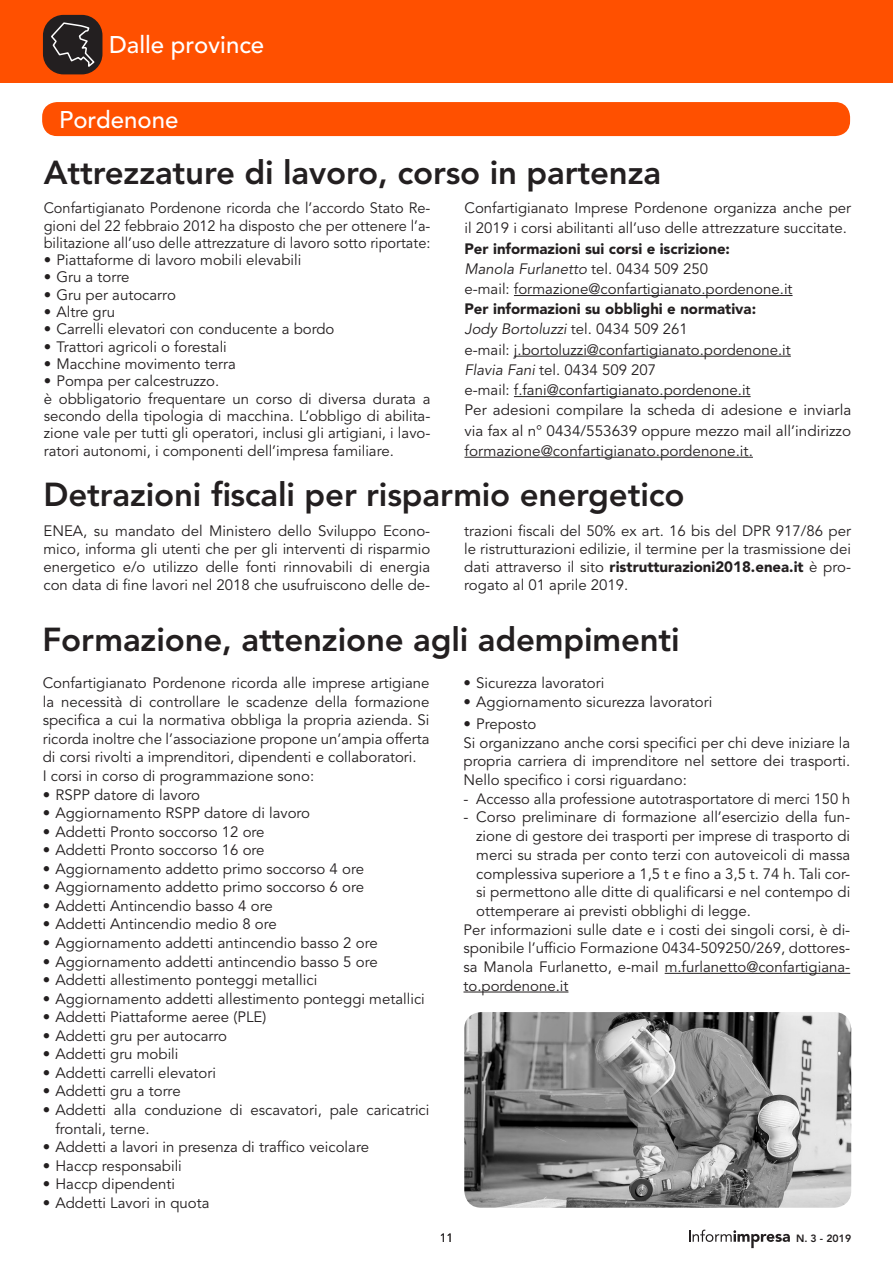
<style>
.page{position:relative;width:893px;height:1263px;background:#fff}
.page>*{position:absolute;margin:0;border:0;box-sizing:border-box;transform-origin:0 0}
.Normale{font:800 33px "Avenir LT Std";letter-spacing:-.005em;color:#231f20}
.t1{font:500 24px "Avenir LT Std";color:#fff}
.Normale-2{font:15px/18.6px "Avenir LT Std";color:#231f20;text-align:justify}
.Normale-3{font:900 15px "Avenir LT Std";color:#231f20}
.Normale-4{font:italic 15px "Avenir LT Std";color:#231f20}
.t2{font:12px "Avenir LT Std";color:#231f20}
.t3{font:800 10.5px "Avenir LT Std";color:#231f20}
.s1{font-style:normal}
.s2{font-style:italic}
.s3{font-weight:900}
</style>
<div class="page">
<div style="left:0;top:0;width:893px;height:83px;background:#ff5000"></div>
<div style="left:43px;top:15px;width:59px;height:59px;background:#231f20;border-radius:21px"></div>
<svg style="left:51px;top:22px;width:45px;height:47px"></svg>
<svg style="left:689px;top:1229px;width:101px;height:19px"></svg>
<hr style="left:514px;top:295px;width:279px;height:1px;background:#231f20">
<hr style="left:514px;top:356px;width:277px;height:1px;background:#231f20">
<hr style="left:514px;top:396px;width:237px;height:1px;background:#231f20">
<hr style="left:464px;top:457px;width:289px;height:1px;background:#231f20">
<hr style="left:665px;top:973px;width:185px;height:1px;background:#231f20">
<hr style="left:463px;top:992px;width:105px;height:1px;background:#231f20">
<div style="left:42px;top:102px;width:808px;height:34px;background:#ff5000;border-radius:15px"></div>
<img style="left:464px;top:1012px;width:387px;height:196px">
<h2 class="t1" style="left:109px;top:31px;width:157px">Dalle province</h2>
<p class="t1" style="left:59px;top:106px;width:121px">Pordenone</p>
<p class="Normale" style="left:44px;top:153px;width:619px">Attrezzature di lavoro, corso in partenza</p>
<p class="Normale-2" style="left:44px;top:200px;width:388px;line-height:17.2px">Confartigianato Pordenone ricorda che l’accordo Stato Re&shy;gioni del 22 febbraio 2012 ha disposto che per ottenere l’a&shy;bilitazione all’uso delle attrezzature di lavoro sotto riportate:</p>
<p class="Normale-2" style="left:44px;top:251px;width:259px">• Piattaforme di lavoro mobili elevabili</p>
<p class="Normale-2" style="left:44px;top:268px;width:87px">• Gru a torre</p>
<p class="Normale-2" style="left:44px;top:286px;width:134px">• Gru per autocarro</p>
<p class="Normale-2" style="left:44px;top:303px;width:73px">• Altre gru</p>
<p class="Normale-2" style="left:44px;top:320px;width:292px">• Carrelli elevatori con conducente a bordo</p>
<p class="Normale-2" style="left:44px;top:338px;width:185px">• Trattori agricoli o forestali</p>
<p class="Normale-2" style="left:44px;top:355px;width:194px">• Macchine movimento terra</p>
<p class="Normale-2" style="left:44px;top:372px;width:177px">• Pompa per calcestruzzo.</p>
<p class="Normale-2" style="left:44px;top:390px;width:388px;line-height:17.2px">è obbligatorio frequentare un corso di diversa durata a secondo della tipologia di macchina. L’obbligo di abilita&shy;zione vale per tutti gli operatori, inclusi gli artigiani, i lavo&shy;ratori autonomi, i componenti dell’impresa familiare.</p>
<p class="Normale-2" style="left:464px;top:198px;width:388px;line-height:20.2px">Confartigianato Imprese Pordenone organizza anche per il 2019 i corsi abilitanti all’uso delle attrezzature succitate.</p>
<p class="Normale-3" style="left:464px;top:239px;width:267px">Per informazioni sui corsi e iscrizione:</p>
<p class="Normale-4" style="left:464px;top:260px;width:245px">Manola Furlanetto <span class="s1">tel. 0434 509 250</span></p>
<p class="Normale-2" style="left:464px;top:280px;width:330px">e-mail: formazione@confartigianato.pordenone.it</p>
<p class="Normale-3" style="left:464px;top:300px;width:293px">Per informazioni su obblighi e normativa:</p>
<p class="Normale-4" style="left:464px;top:321px;width:225px">Jody Bortoluzzi <span class="s1">tel. 0434 509 261</span></p>
<p class="Normale-2" style="left:464px;top:341px;width:328px">e-mail: j.bortoluzzi@confartigianato.pordenone.it</p>
<p class="Normale-2" style="left:464px;top:361px;width:193px"><span class="s2">Flavia Fani</span> tel. 0434 509 207</p>
<p class="Normale-2" style="left:464px;top:381px;width:288px">e-mail: f.fani@confartigianato.pordenone.it</p>
<p class="Normale-2" style="left:464px;top:400px;width:388px;line-height:20.2px">Per adesioni compilare la scheda di adesione e inviarla via fax al n° 0434/553639 oppure mezzo mail all’indirizzo</p>
<p class="Normale-2" style="left:464px;top:442px;width:290px">formazione@confartigianato.pordenone.it.</p>
<p class="Normale" style="left:44px;top:475px;width:643px">Detrazioni fiscali per risparmio energetico</p>
<p class="Normale-2" style="left:44px;top:522px;width:388px;line-height:18px">ENEA, su mandato del Ministero dello Sviluppo Econo&shy;mico, informa gli utenti che per gli interventi di risparmio energetico e/o utilizzo delle fonti rinnovabili di energia con data di fine lavori nel 2018 che usufruiscono delle de-</p>
<p class="Normale-2" style="left:464px;top:522px;width:388px;line-height:18px">trazioni fiscali del 50% ex art. 16 bis del DPR 917/86 per le ristrutturazioni edilizie, il termine per la trasmissione dei dati attraverso il sito <span class="s3">ristrutturazioni2018.enea.it</span> è pro&shy;rogato al 01 aprile 2019.</p>
<p class="Normale" style="left:43px;top:620px;width:639px">Formazione, attenzione agli adempimenti</p>
<p class="Normale-2" style="left:43px;top:674px;width:388px">Confartigianato Pordenone ricorda alle imprese artigiane la necessità di controllare le scadenze della formazione specifica a cui la normativa obbliga la propria azienda. Si ricorda inoltre che l’associazione propone un’ampia offerta di corsi rivolti a imprenditori, dipendenti e collaboratori.</p>
<p class="Normale-2" style="left:43px;top:767px;width:273px">I corsi in corso di programmazione sono:</p>
<p class="Normale-2" style="left:43px;top:785px;width:159px">• RSPP datore di lavoro</p>
<p class="Normale-2" style="left:43px;top:804px;width:269px">• Aggiornamento RSPP datore di lavoro</p>
<p class="Normale-2" style="left:43px;top:822px;width:223px">• Addetti Pronto soccorso 12 ore</p>
<p class="Normale-2" style="left:43px;top:841px;width:223px">• Addetti Pronto soccorso 16 ore</p>
<p class="Normale-2" style="left:43px;top:860px;width:323px">• Aggiornamento addetto primo soccorso 4 ore</p>
<p class="Normale-2" style="left:43px;top:878px;width:323px">• Aggiornamento addetto primo soccorso 6 ore</p>
<p class="Normale-2" style="left:43px;top:897px;width:231px">• Addetti Antincendio basso 4 ore</p>
<p class="Normale-2" style="left:43px;top:915px;width:236px">• Addetti Antincendio medio 8 ore</p>
<p class="Normale-2" style="left:43px;top:934px;width:336px">• Aggiornamento addetti antincendio basso 2 ore</p>
<p class="Normale-2" style="left:43px;top:952px;width:336px">• Aggiornamento addetti antincendio basso 5 ore</p>
<p class="Normale-2" style="left:43px;top:971px;width:276px">• Addetti allestimento ponteggi metallici</p>
<p class="Normale-2" style="left:43px;top:989px;width:384px">• Aggiornamento addetti allestimento ponteggi metallici</p>
<p class="Normale-2" style="left:43px;top:1008px;width:225px">• Addetti Piattaforme aeree (PLE)</p>
<p class="Normale-2" style="left:43px;top:1027px;width:186px">• Addetti gru per autocarro</p>
<p class="Normale-2" style="left:43px;top:1045px;width:137px">• Addetti gru mobili</p>
<p class="Normale-2" style="left:43px;top:1064px;width:175px">• Addetti carrelli elevatori</p>
<p class="Normale-2" style="left:43px;top:1082px;width:139px">• Addetti gru a torre</p>
<p class="Normale-2" style="left:55px;top:1101px;width:375px;text-indent:-13px">• Addetti alla conduzione di escavatori, pale caricatrici frontali, terne.</p>
<p class="Normale-2" style="left:43px;top:1138px;width:328px">• Addetti a lavori in presenza di traffico veicolare</p>
<p class="Normale-2" style="left:43px;top:1156px;width:141px">• Haccp responsabili</p>
<p class="Normale-2" style="left:43px;top:1175px;width:134px">• Haccp dipendenti</p>
<p class="Normale-2" style="left:43px;top:1194px;width:168px">• Addetti Lavori in quota</p>
<p class="Normale-2" style="left:463px;top:674px;width:142px">• Sicurezza lavoratori</p>
<p class="Normale-2" style="left:463px;top:693px;width:250px">• Aggiornamento sicurezza lavoratori</p>
<p class="Normale-2" style="left:463px;top:715px;width:74px">• Preposto</p>
<p class="Normale-2" style="left:463px;top:734px;width:388px">Si organizzano anche corsi specifici per chi deve iniziare la propria carriera di imprenditore nel settore dei trasporti.<br>Nello specifico i corsi riguardano:</p>
<p class="Normale-2" style="left:463px;top:790px;width:388px">- Accesso alla professione autotrasportatore di merci 150 h</p>
<p class="Normale-2" style="left:476px;top:808px;width:375px;text-indent:-13px">- Corso preliminare di formazione all’esercizio della fun&shy;zione di gestore dei trasporti per imprese di trasporto di merci su strada per conto terzi con autoveicoli di massa complessiva superiore a 1,5 t e fino a 3,5 t. 74 h. Tali cor&shy;si permettono alle ditte di qualificarsi e nel contempo di ottemperare ai previsti obblighi di legge.</p>
<p class="Normale-2" style="left:463px;top:920px;width:388px">Per informazioni sulle date e i costi dei singoli corsi, è di&shy;sponibile l’ufficio Formazione 0434-509250/269, dottores&shy;sa Manola Furlanetto, e-mail m.furlanetto@confartigiana&shy;to.pordenone.it</p>
<p class="t2" style="left:440px;top:1231px;width:15px">11</p>
<p class="t3" style="left:796px;top:1232px;width:57px">N. 3 - 2019</p>
</div>
